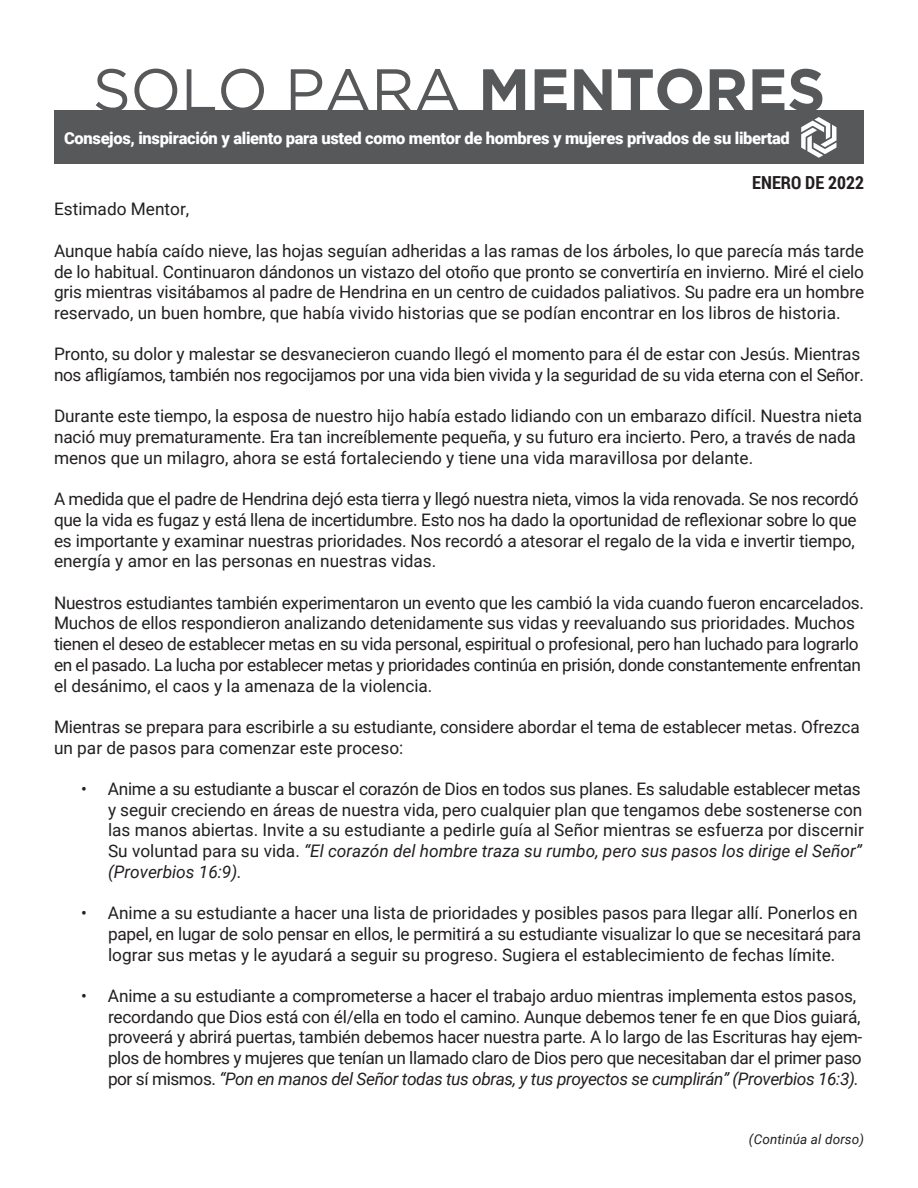
<style>
.page{position:relative;width:918px;height:1188px;background:#fff}
.page>*{position:absolute;margin:0;border:0;box-sizing:border-box;transform-origin:0 0}
.t1{font:60px "Gotham";letter-spacing:-.01em;color:#57585a}
.t2{font:700 18px "Roboto Condensed";color:#231f20}
.t3{font:17.25px/20.7px "Roboto";letter-spacing:-.01em;color:#231f20}
.t4{font:900 16.5px "Roboto";letter-spacing:-.02em;color:#fff}
.Body_Copy_Front_Page{font:italic 13.5px "Roboto";letter-spacing:.01em;color:#231f20}
.s1{font-weight:700}
.s2{font-style:italic}
</style>
<div class="page">
<div style="left:54px;top:110px;width:810px;height:54px;background:#57585a"></div>
<svg style="left:801px;top:117px;width:35px;height:41px"></svg>
<p class="t1" style="left:93px;top:52px;width:734px">SOLO PARA <span class="s1">MENTORES</span></p>
<p class="t4" style="left:64px;top:126px;width:727px">Consejos, inspiración y aliento para usted como mentor de hombres y mujeres privados de su libertad</p>
<p class="t2" style="left:752px;top:170px;width:113px">ENERO DE 2022</p>
<p class="t3" style="left:54px;top:198px;width:137px">Estimado Mentor,</p>
<p class="t3" style="left:54px;top:240px;width:812px;text-align:justify">Aunque había caído nieve, las hojas seguían adheridas a las ramas de los árboles, lo que parecía más tarde de lo habitual. Continuaron dándonos un vistazo del otoño que pronto se convertiría en invierno. Miré el cielo gris mientras visitábamos al padre de Hendrina en un centro de cuidados paliativos. Su padre era un hombre reservado, un buen hombre, que había vivido historias que se podían encontrar en los libros de historia.</p>
<p class="t3" style="left:54px;top:343px;width:812px">Pronto, su dolor y malestar se desvanecieron cuando llegó el momento para él de estar con Jesús. Mientras nos afligíamos, también nos regocijamos por una vida bien vivida y la seguridad de su vida eterna con el Señor.</p>
<p class="t3" style="left:54px;top:405px;width:810px">Durante este tiempo, la esposa de nuestro hijo había estado lidiando con un embarazo difícil. Nuestra nieta nació muy prematuramente. Era tan increíblemente pequeña, y su futuro era incierto. Pero, a través de nada menos que un milagro, ahora se está fortaleciendo y tiene una vida maravillosa por delante.</p>
<p class="t3" style="left:54px;top:488px;width:806px">A medida que el padre de Hendrina dejó esta tierra y llegó nuestra nieta, vimos la vida renovada. Se nos recordó que la vida es fugaz y está llena de incertidumbre. Esto nos ha dado la oportunidad de reflexionar sobre lo que es importante y examinar nuestras prioridades. Nos recordó a atesorar el regalo de la vida e invertir tiempo, energía y amor en las personas en nuestras vidas.</p>
<p class="t3" style="left:54px;top:592px;width:812px">Nuestros estudiantes también experimentaron un evento que les cambió la vida cuando fueron encarcelados.<br>Muchos de ellos respondieron analizando detenidamente sus vidas y reevaluando sus prioridades. Muchos tienen el deseo de establecer metas en su vida personal, espiritual o profesional, pero han luchado para lograrlo en el pasado. La lucha por establecer metas y prioridades continúa en prisión, donde constantemente enfrentan el desánimo, el caos y la amenaza de la violencia.</p>
<p class="t3" style="left:54px;top:716px;width:807px">Mientras se prepara para escribirle a su estudiante, considere abordar el tema de establecer metas. Ofrezca un par de pasos para comenzar este proceso:</p>
<p class="t3" style="left:108px;top:778px;width:758px;text-indent:-27px">• Anime a su estudiante a buscar el corazón de Dios en todos sus planes. Es saludable establecer metas y seguir creciendo en áreas de nuestra vida, pero cualquier plan que tengamos debe sostenerse con las manos abiertas. Invite a su estudiante a pedirle guía al Señor mientras se esfuerza por discernir Su voluntad para su vida. <span class="s2">“El corazón del hombre traza su rumbo, pero sus pasos los dirige el Señor” (Proverbios 16:9).</span></p>
<p class="t3" style="left:108px;top:902px;width:755px;text-indent:-27px">• Anime a su estudiante a hacer una lista de prioridades y posibles pasos para llegar allí. Ponerlos en papel, en lugar de solo pensar en ellos, le permitirá a su estudiante visualizar lo que se necesitará para lograr sus metas y le ayudará a seguir su progreso. Sugiera el establecimiento de fechas límite.</p>
<p class="t3" style="left:108px;top:985px;width:756px;text-indent:-27px">• Anime a su estudiante a comprometerse a hacer el trabajo arduo mientras implementa estos pasos, recordando que Dios está con él/ella en todo el camino. Aunque debemos tener fe en que Dios guiará, proveerá y abrirá puertas, también debemos hacer nuestra parte. A lo largo de las Escrituras hay ejem&shy;plos de hombres y mujeres que tenían un llamado claro de Dios pero que necesitaban dar el primer paso por sí mismos. <span class="s2">“Pon en manos del Señor todas tus obras, y tus proyectos se cumplirán” (Proverbios 16:3).</span></p>
<p class="Body_Copy_Front_Page" style="left:749px;top:1130px;width:117px">(Continúa al dorso)</p>
</div>
